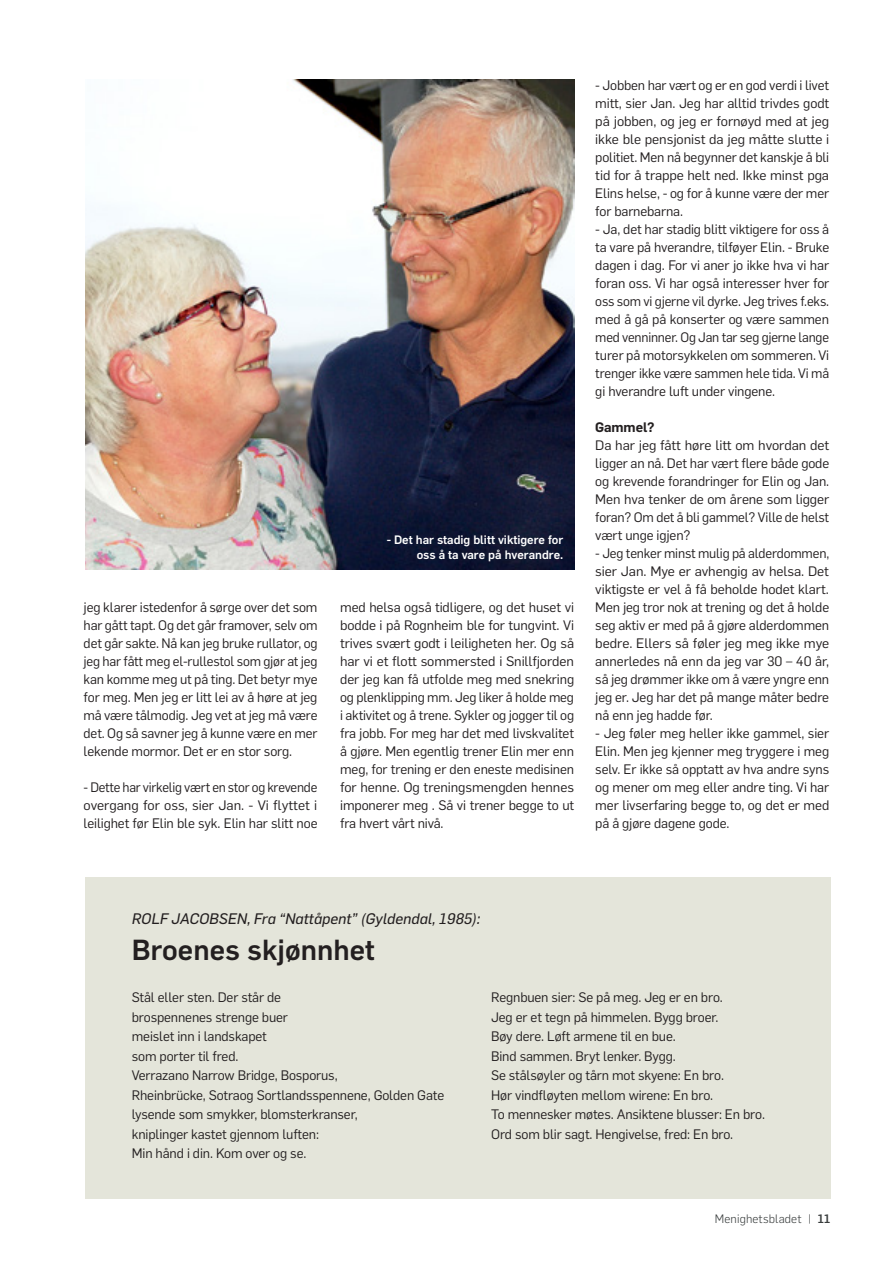
<style>
.page{position:relative;width:893px;height:1263px;background:#fff}
.page>*{position:absolute;margin:0;border:0;box-sizing:border-box;transform-origin:0 0}
.t1{font:500 28.5px "Flama";color:#231f20}
.t2{font:italic 15px "Flama Basic";color:#231f20}
.t3{font:13.5px/18px "Flama";letter-spacing:-.01em;color:#231f20;text-align:justify}
.t4{font:600 13.5px "Flama";letter-spacing:-.01em;color:#231f20}
.t5{font:500 12px/15px "Flama";color:#fff;text-align:right}
.t6{font:300 12px "Flama";letter-spacing:.01em;color:#393d3d}
.s1{font-weight:500}
</style>
<div class="page">
<div style="left:85px;top:877px;width:745px;height:322px;background:#e4e5da"></div>
<img style="left:85px;top:79px;width:489px;height:491px">
<p class="t3" style="left:84px;top:597px;width:236px">jeg klarer istedenfor å sørge over det som har gått tapt. Og det går framover, selv om det går sakte. Nå kan jeg bruke rullator, og jeg har fått meg el-rullestol som gjør at jeg kan komme meg ut på ting. Det betyr mye for meg. Men jeg er litt lei av å høre at jeg må være tålmodig. Jeg vet at jeg må være det. Og så savner jeg å kunne være en mer lekende mormor. Det er en stor sorg.</p>
<p class="t3" style="left:84px;top:777px;width:235px">- Dette har virkelig vært en stor og krevende overgang for oss, sier Jan. - Vi flyttet i leilighet før Elin ble syk. Elin har slitt noe</p>
<p class="t5" style="left:387px;top:531px;width:178px">- Det har stadig blitt viktigere for oss å ta vare på hverandre.</p>
<p class="t3" style="left:340px;top:597px;width:236px">med helsa også tidligere, og det huset vi bodde i på Rognheim ble for tungvint. Vi trives svært godt i leiligheten her. Og så har vi et flott sommersted i Snillfjorden der jeg kan få utfolde meg med snekring og plenklipping mm. Jeg liker å holde meg i aktivitet og å trene. Sykler og jogger til og fra jobb. For meg har det med livskvalitet å gjøre. Men egentlig trener Elin mer enn meg, for trening er den eneste medisinen for henne. Og treningsmengden hennes imponerer meg . Så vi trener begge to ut fra hvert vårt nivå.</p>
<p class="t3" style="left:595px;top:75px;width:235px">- Jobben har vært og er en god verdi i livet mitt, sier Jan. Jeg har alltid trivdes godt på jobben, og jeg er fornøyd med at jeg ikke ble pensjonist da jeg måtte slutte i politiet. Men nå begynner det kanskje å bli tid for å trappe helt ned. Ikke minst pga Elins helse, - og for å kunne være der mer for barnebarna.</p>
<p class="t3" style="left:595px;top:219px;width:235px">- Ja, det har stadig blitt viktigere for oss å ta vare på hverandre, tilføyer Elin. - Bruke dagen i dag. For vi aner jo ikke hva vi har foran oss. Vi har også interesser hver for oss som vi gjerne vil dyrke. Jeg trives f.eks. med å gå på konserter og være sammen med venninner. Og Jan tar seg gjerne lange turer på motorsykkelen om sommeren. Vi trenger ikke være sammen hele tida. Vi må gi hverandre luft under vingene.</p>
<p class="t4" style="left:595px;top:417px;width:61px">Gammel?</p>
<p class="t3" style="left:595px;top:435px;width:236px">Da har jeg fått høre litt om hvordan det ligger an nå. Det har vært flere både gode og krevende forandringer for Elin og Jan.<br>Men hva tenker de om årene som ligger foran? Om det å bli gammel? Ville de helst vært unge igjen?</p>
<p class="t3" style="left:595px;top:543px;width:235px">- Jeg tenker minst mulig på alderdommen, sier Jan. Mye er avhengig av helsa. Det viktigste er vel å få beholde hodet klart.<br>Men jeg tror nok at trening og det å holde seg aktiv er med på å gjøre alderdommen bedre. Ellers så føler jeg meg ikke mye annerledes nå enn da jeg var 30 – 40 år, så jeg drømmer ikke om å være yngre enn jeg er. Jeg har det på mange måter bedre nå enn jeg hadde før.</p>
<p class="t3" style="left:595px;top:723px;width:235px">- Jeg føler meg heller ikke gammel, sier Elin. Men jeg kjenner meg tryggere i meg selv. Er ikke så opptatt av hva andre syns og mener om meg eller andre ting. Vi har mer livserfaring begge to, og det er med på å gjøre dagene gode.</p>
<p class="t2" style="left:132px;top:908px;width:350px">ROLF JACOBSEN, Fra “Nattåpent” (Gyldendal, 1985):</p>
<h1 class="t1" style="left:132px;top:929px;width:244px">Broenes skjønnhet</h1>
<p class="t3" style="left:132px;top:987px;width:314px;line-height:19.5px;text-align:left">Stål eller sten. Der står de<br>brospennenes strenge buer<br>meislet inn i landskapet<br>som porter til fred.<br>Verrazano Narrow Bridge, Bosporus,<br>Rheinbrücke, Sotraog Sortlandsspennene, Golden Gate lysende som smykker, blomsterkranser,<br>kniplinger kastet gjennom luften:<br>Min hånd i din. Kom over og se.</p>
<p class="t3" style="left:491px;top:987px;width:275px;line-height:19.5px;text-align:left">Regnbuen sier: Se på meg. Jeg er en bro.<br>Jeg er et tegn på himmelen. Bygg broer.<br>Bøy dere. Løft armene til en bue.<br>Bind sammen. Bryt lenker. Bygg.<br>Se stålsøyler og tårn mot skyene: En bro.<br>Hør vindfløyten mellom wirene: En bro.<br>To mennesker møtes. Ansiktene blusser: En bro.<br>Ord som blir sagt. Hengivelse, fred: En bro.</p>
<p class="t6" style="left:715px;top:1211px;width:117px">Menighetsbladet | <span class="s1">11</span></p>
</div>
